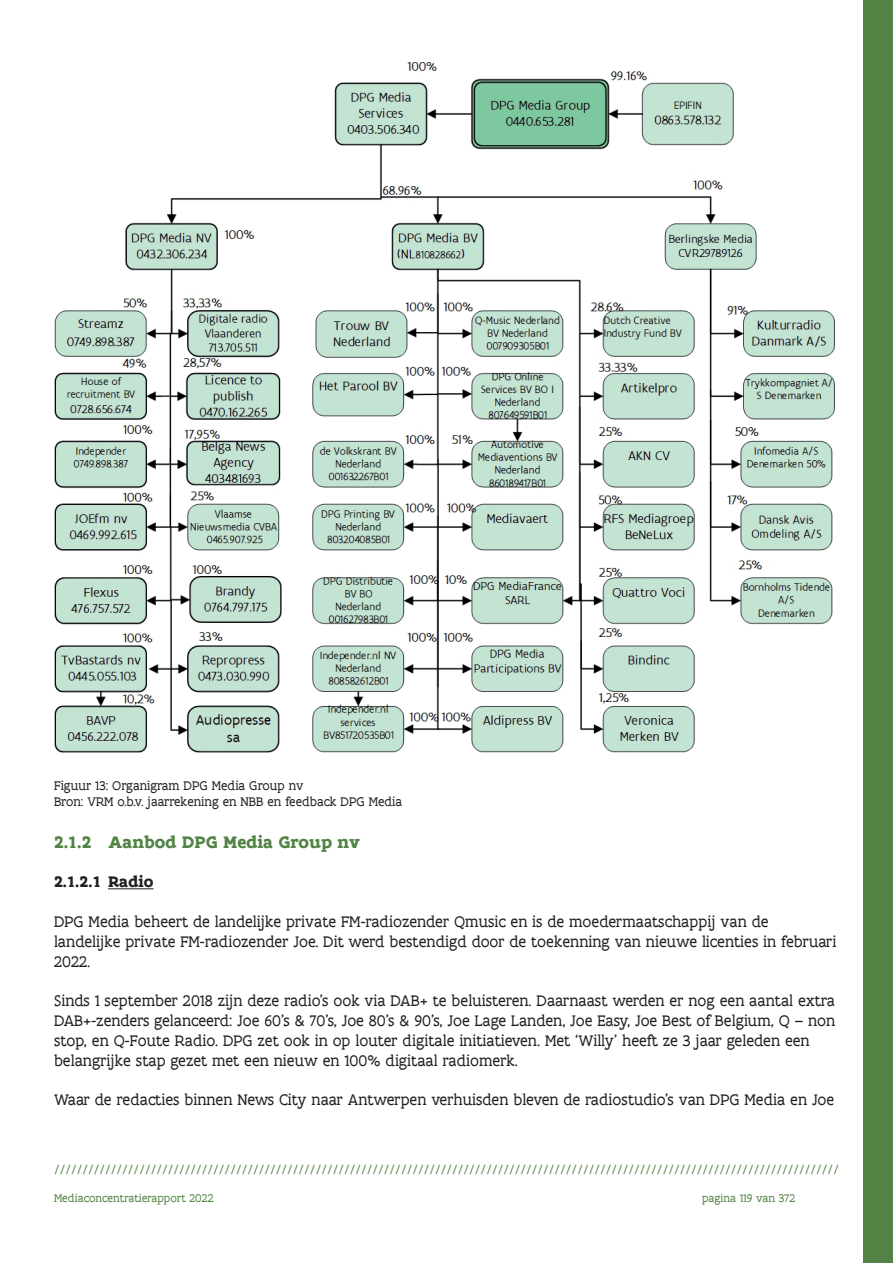
<style>
.page{position:relative;width:893px;height:1263px;background:#fff}
.page>*{position:absolute;margin:0;border:0;box-sizing:border-box;transform-origin:0 0}
.t1{font:700 18px "Flanders Art Serif";color:#518444}
.t2{font:16.5px/19.8px "Flanders Art Serif";color:#231f20}
.t3{font:700 16.5px "Flanders Art Serif";color:#231f20}
.t4{font:13.5px/16.2px "Flanders Art Serif";color:#231f20}
.t5{font:12px "Flanders Art Serif";color:#518444}
</style>
<div class="page">
<div style="left:863px;top:0;width:30px;height:1263px;background:#518444"></div>
<hr style="left:108px;top:888px;width:46px;height:1px;background:#231f20">
<img style="left:54px;top:62px;width:781px;height:691px">
<p class="t4" style="left:54px;top:778px;width:350px">Figuur 13: Organigram DPG Media Group nv<br>Bron: VRM o.b.v. jaarrekening en NBB en feedback DPG Media</p>
<p class="t1" style="left:54px;top:830px;width:307px">2.1.2 Aanbod DPG Media Group nv</p>
<p class="t3" style="left:54px;top:871px;width:101px">2.1.2.1 Radio</p>
<p class="t2" style="left:54px;top:912px;width:784px">DPG Media beheert de landelijke private FM-radiozender Qmusic en is de moedermaatschappij van de landelijke private FM-radiozender Joe. Dit werd bestendigd door de toekenning van nieuwe licenties in februari<br>2022.</p>
<p class="t2" style="left:54px;top:991px;width:783px">Sinds 1 september 2018 zijn deze radio’s ook via DAB+ te beluisteren. Daarnaast werden er nog een aantal extra DAB+-zenders gelanceerd: Joe 60’s &amp; 70’s, Joe 80’s &amp; 90’s, Joe Lage Landen, Joe Easy, Joe Best of Belgium, Q – non stop, en Q-Foute Radio. DPG zet ook in op louter digitale initiatieven. Met ‘Willy’ heeft ze 3 jaar geleden een belangrijke stap gezet met een nieuw en 100% digitaal radiomerk.</p>
<p class="t2" style="left:54px;top:1090px;width:782px">Waar de redacties binnen News City naar Antwerpen verhuisden bleven de radiostudio’s van DPG Media en Joe</p>
<p class="t5" style="left:54px;top:1162px;width:786px">//////////////////////////////////////////////////////////////////////////////////////////////////////////////////////////////////////////</p>
<p class="t5" style="left:54px;top:1190px;width:161px">Mediaconcentratierapport 2022</p>
<p class="t5" style="left:702px;top:1190px;width:95px">pagina 119 van 372</p>
</div>
